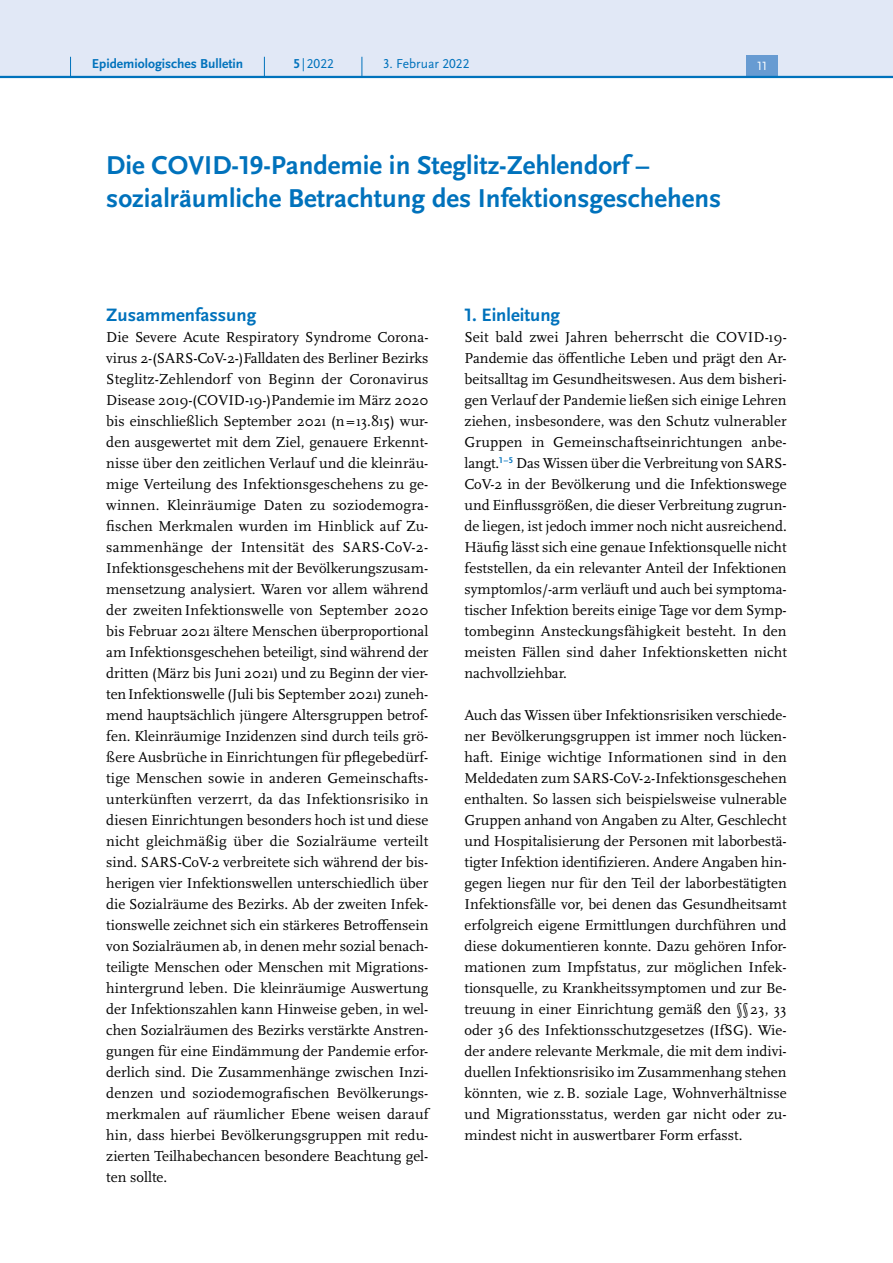
<style>
.page{position:relative;width:893px;height:1263px;background:#fff}
.page>*{position:absolute;margin:0;border:0;box-sizing:border-box;transform-origin:0 0}
.H2{font:700 27px/33px "Scala Sans Pro";color:#0072bc}
.t1{font:700 18.75px "Scala Sans Pro";color:#0072bc}
.P_-_Fließtext{font:15px/21px "Scala Pro";color:#000;text-align:justify}
.t2{font:700 13.5px "Scala Sans Pro";color:#0072bc}
.t3{font:13.5px "Scala Sans Pro";color:#0072bc}
.t4{font:12.45px "Scala Sans Pro";color:#fff}
.s1{font-weight:700}
</style>
<div class="page">
<div style="left:0;top:0;width:893px;height:77px;background:#e1e8f6"></div>
<div style="left:746px;top:55px;width:32px;height:21px;background:#679bd2"></div>
<hr style="left:0;top:76px;width:893px;height:2px;background:#0072bc">
<svg style="left:70px;top:57px;width:1px;height:19px"></svg>
<svg style="left:264px;top:57px;width:1px;height:19px"></svg>
<svg style="left:362px;top:57px;width:1px;height:19px"></svg>
<p class="t2" style="left:92px;top:55px;width:153px">Epidemiologisches Bulletin</p>
<p class="t3" style="left:293px;top:55px;width:42px"><span class="s1">5</span> |2022</p>
<p class="t4" style="left:757px;top:59px;width:11px">11</p>
<p class="t3" style="left:383px;top:55px;width:88px">3. Februar 2022</p>
<h2 class="H2" style="left:106px;top:148px;width:616px">Die COVID-19-Pandemie in Steglitz-Zehlendorf – sozialräumliche Betrachtung des Infektionsgeschehens</h2>
<h3 class="t1" style="left:106px;top:303px;width:151px">Zusammenfassung</h3>
<p class="P_-_Fließtext" style="left:106px;top:326px;width:324px">Die Severe Acute Respiratory Syndrome Corona&shy;virus 2-(SARS-CoV-2-)Falldaten des Berliner Bezirks Steglitz-Zehlendorf von Beginn der Coronavirus Disease 2019-(COVID-19-)Pandemie im März 2020 bis einschließlich September 2021 (n=13.815) wur&shy;den ausgewertet mit dem Ziel, genauere Erkennt&shy;nisse über den zeitlichen Verlauf und die kleinräu&shy;mige Verteilung des Infektionsgeschehens zu ge&shy;winnen. Kleinräumige Daten zu soziodemogra&shy;fischen Merkmalen wurden im Hinblick auf Zu&shy;sammenhänge der Intensität des SARS-CoV-2- Infektionsgeschehens mit der Bevölkerungszusam&shy;mensetzung analysiert. Waren vor allem während der zweitenInfektionswelle von September 2020 bis Februar 2021 ältere Menschen überproportional am Infektionsgeschehen beteiligt, sind während der dritten (März bis Juni 2021) und zu Beginn der vier&shy;tenInfektionswelle (Juli bis September 2021) zuneh&shy;mend hauptsächlich jüngere Altersgruppen betrof&shy;fen. Kleinräumige Inzidenzen sind durch teils grö&shy;ßere Ausbrüche in Einrichtungen für pflegebedürf&shy;tige Menschen sowie in anderen Gemeinschafts&shy;unterkünften verzerrt, da das Infektionsrisiko in diesen Einrichtungen besonders hoch ist und diese nicht gleichmäßig über die Sozialräume verteilt sind. SARS-CoV-2 verbreitete sich während der bis&shy;herigen vier Infektionswellen unterschiedlich über die Sozialräume des Bezirks. Ab der zweiten Infek&shy;tionswelle zeichnet sich ein stärkeres Betroffensein von Sozialräumen ab, in denen mehr sozial benach&shy;teiligte Menschen oder Menschen mit Migrations&shy;hintergrund leben. Die kleinräumige Auswertung der Infektionszahlen kann Hinweise geben, in wel&shy;chen Sozialräumen des Bezirks verstärkte Anstren&shy;gungen für eine Eindämmung der Pandemie erfor&shy;derlich sind. Die Zusammenhänge zwischen Inzi&shy;denzen und soziodemografischen Bevölkerungs&shy;merkmalen auf räumlicher Ebene weisen darauf hin, dass hierbei Bevölkerungsgruppen mit redu&shy;zierten Teilhabechancen besondere Beachtung gel&shy;ten sollte.</p>
<h3 class="t1" style="left:465px;top:303px;width:97px">1. Einleitung</h3>
<p class="P_-_Fließtext" style="left:465px;top:326px;width:324px">Seit bald zwei Jahren beherrscht die COVID-19- Pandemie das öffentliche Leben und prägt den Ar&shy;beitsalltag im Gesundheitswesen. Aus dem bisheri&shy;gen Verlauf der Pandemie ließen sich einige Lehren ziehen, insbesondere, was den Schutz vulnerabler Gruppen in Gemeinschaftseinrichtungen anbe&shy;langt.<sup>1–5</sup> Das Wissen über die Verbreitung von SARS-CoV-2 in der Bevölkerung und die Infektionswege und Einflussgrößen, die dieser Verbreitung zugrun&shy;de liegen, ist jedoch immer noch nicht ausreichend.<br>Häufig lässt sich eine genaue Infektionsquelle nicht feststellen, da ein relevanter Anteil der Infektionen symptomlos/-arm verläuft und auch bei symptoma&shy;tischer Infektion bereits einige Tage vor dem Symp&shy;tombeginn Ansteckungsfähigkeit besteht. In den meisten Fällen sind daher Infektionsketten nicht nachvollziehbar.</p>
<p class="P_-_Fließtext" style="left:465px;top:704px;width:324px">Auch das Wissen über Infektionsrisiken verschiede&shy;ner Bevölkerungsgruppen ist immer noch lücken&shy;haft. Einige wichtige Informationen sind in den Meldedaten zum SARS-CoV-2-Infektionsgeschehen enthalten. So lassen sich beispielsweise vulnerable Gruppen anhand von Angaben zu Alter, Geschlecht und Hospitalisierung der Personen mit laborbestä&shy;tigter Infektion identifizieren. Andere Angaben hin&shy;gegen liegen nur für den Teil der laborbestätigten Infektionsfälle vor, bei denen das Gesundheitsamt erfolgreich eigene Ermittlungen durchführen und diese dokumentieren konnte. Dazu gehören Infor&shy;mationen zum Impfstatus, zur möglichen Infek&shy;tionsquelle, zu Krankheitssymptomen und zur Be&shy;treuung in einer Einrichtung gemäß den §§23, 33 oder 36 des Infektionsschutzgesetzes (IfSG). Wie&shy;der andere relevante Merkmale, die mit dem indivi&shy;duellen Infektionsrisiko im Zusammenhang stehen könnten, wie z.B. soziale Lage, Wohnverhältnisse und Migrationsstatus, werden gar nicht oder zu&shy;mindest nicht in auswertbarer Form erfasst.</p>
</div>
